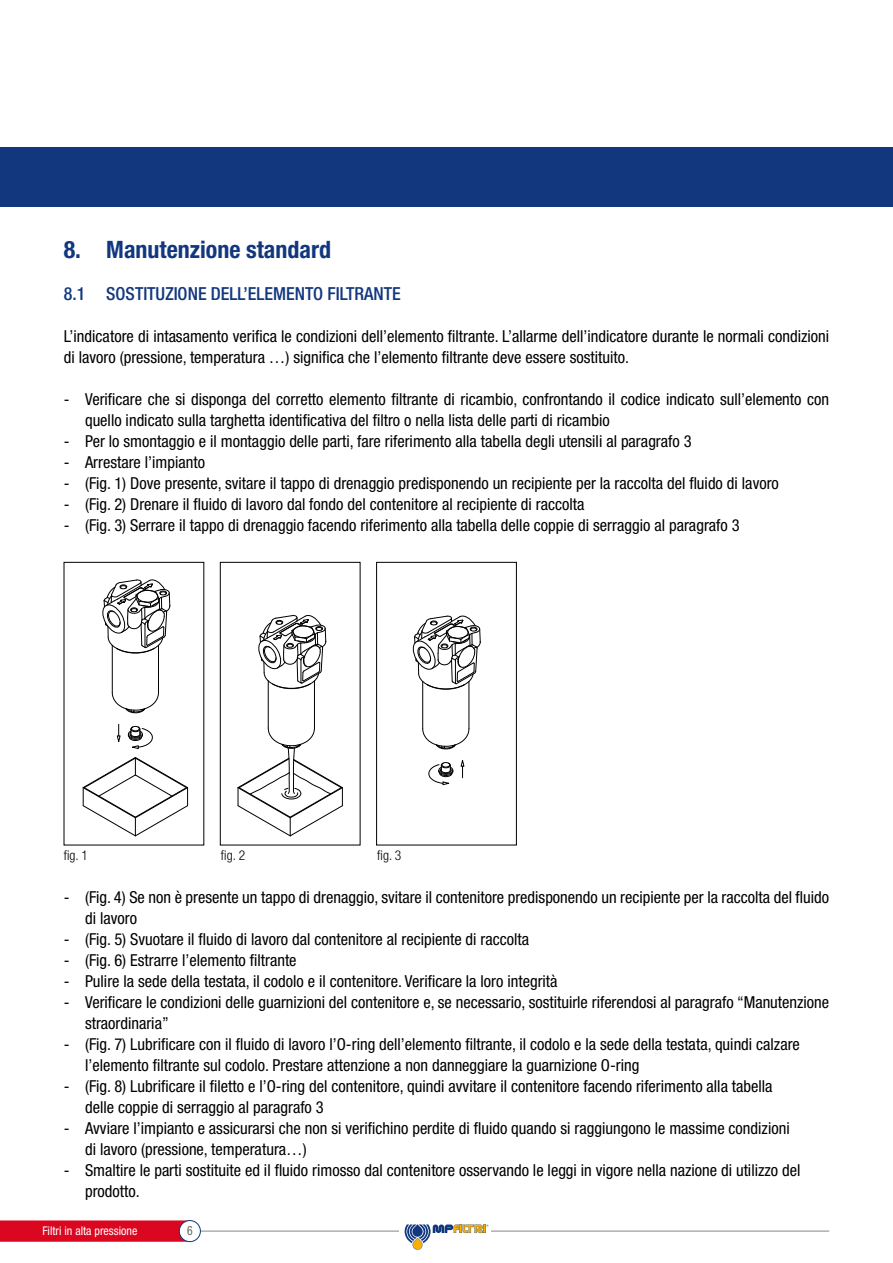
<style>
.page{position:relative;width:893px;height:1263px;background:#fff}
.page>*{position:absolute;margin:0;border:0;box-sizing:border-box;transform-origin:0 0}
.t1{font:700 condensed 24px "Helvetica Neue LT Std";color:#12377f}
.t2{font:500 condensed 18px "Helvetica Neue LT Std";color:#12377f}
.t3{font:condensed 16.5px/21px "Helvetica Neue LT Std";color:#000}
.t4{font:300 condensed 13.5px "Helvetica Neue LT Std";color:#000}
.t5{font:condensed 12.75px "Helvetica Neue LT Std";color:#636362;scale:.92 1}
.t6{font:condensed 12px "Helvetica Neue LT Std";color:#fff}
</style>
<div class="page">
<hr style="left:200px;top:1231px;width:629px;height:1px;background:#878786">
<svg style="left:0;top:1220px;width:195px;height:22px;background:#db0e26"></svg>
<div style="left:179px;top:1220px;width:21px;height:21px;background:#fff;border-radius:50%"></div>
<div style="left:179px;top:1220px;width:21px;height:22px;border:1px solid #12377f;border-radius:50%"></div>
<div style="left:399px;top:1228px;width:92px;height:6px;background:#fff"></div>
<svg style="left:405px;top:1224px;width:83px;height:26px"></svg>
<div style="left:0;top:147px;width:893px;height:59px;background:#12377f"></div>
<div style="left:376px;top:562px;width:141px;height:283px;border:1px solid #000"></div>
<div style="left:220px;top:562px;width:140px;height:283px;border:1px solid #000"></div>
<hr style="left:158px;top:645px;width:1px;height:47px;background:#000">
<hr style="left:112px;top:645px;width:1px;height:47px;background:#000">
<div style="left:131px;top:726px;width:8px;height:5px;border:1px solid #000;border-radius:50%"></div>
<svg style="left:83px;top:757px;width:105px;height:79px"></svg>
<svg style="left:112px;top:692px;width:47px;height:21px"></svg>
<svg style="left:102px;top:579px;width:69px;height:75px"></svg>
<svg style="left:117px;top:724px;width:3px;height:18px"></svg>
<svg style="left:128px;top:727px;width:25px;height:22px"></svg>
<hr style="left:314px;top:681px;width:1px;height:47px;background:#000">
<hr style="left:268px;top:681px;width:1px;height:47px;background:#000">
<svg style="left:238px;top:728px;width:105px;height:108px"></svg>
<svg style="left:258px;top:615px;width:68px;height:75px"></svg>
<hr style="left:469px;top:681px;width:1px;height:48px;background:#000">
<hr style="left:422px;top:681px;width:1px;height:48px;background:#000">
<div style="left:442px;top:762px;width:8px;height:5px;border:1px solid #000;border-radius:50%"></div>
<svg style="left:422px;top:728px;width:47px;height:22px"></svg>
<svg style="left:412px;top:615px;width:69px;height:76px"></svg>
<svg style="left:461px;top:760px;width:3px;height:18px"></svg>
<svg style="left:428px;top:763px;width:26px;height:22px"></svg>
<h1 class="t1" style="left:64px;top:235px;width:269px">8. Manutenzione standard</h1>
<p class="t2" style="left:64px;top:283px;width:338px">8.1 SOSTITUZIONE DELL’ELEMENTO FILTRANTE</p>
<p class="t3" style="left:64px;top:326px;width:767px">L’indicatore di intasamento verifica le condizioni dell’elemento filtrante. L’allarme dell’indicatore durante le normali condizioni di lavoro (pressione, temperatura …) significa che l’elemento filtrante deve essere sostituito.</p>
<p class="t3" style="left:85px;top:389px;width:746px;text-indent:-21px">- Verificare che si disponga del corretto elemento filtrante di ricambio, confrontando il codice indicato sull’elemento con quello indicato sulla targhetta identificativa del filtro o nella lista delle parti di ricambio</p>
<p class="t3" style="left:64px;top:431px;width:629px">- Per lo smontaggio e il montaggio delle parti, fare riferimento alla tabella degli utensili al paragrafo 3</p>
<p class="t3" style="left:64px;top:452px;width:143px">- Arrestare l’impianto</p>
<p class="t3" style="left:64px;top:473px;width:717px">- (Fig. 1) Dove presente, svitare il tappo di drenaggio predisponendo un recipiente per la raccolta del fluido di lavoro</p>
<p class="t3" style="left:64px;top:494px;width:522px">- (Fig. 2) Drenare il fluido di lavoro dal fondo del contenitore al recipiente di raccolta</p>
<p class="t3" style="left:64px;top:515px;width:677px">- (Fig. 3) Serrare il tappo di drenaggio facendo riferimento alla tabella delle coppie di serraggio al paragrafo 3</p>
<p class="t4" style="left:64px;top:847px;width:26px">fig. 1</p>
<p class="t4" style="left:221px;top:847px;width:26px">fig. 2</p>
<p class="t4" style="left:377px;top:847px;width:26px">fig. 3</p>
<p class="t3" style="left:85px;top:886px;width:746px;text-indent:-21px">- (Fig. 4) Se non è presente un tappo di drenaggio, svitare il contenitore predisponendo un recipiente per la raccolta del fluido di lavoro</p>
<p class="t3" style="left:64px;top:928px;width:467px">- (Fig. 5) Svuotare il fluido di lavoro dal contenitore al recipiente di raccolta</p>
<p class="t3" style="left:64px;top:949px;width:234px">- (Fig. 6) Estrarre l’elemento filtrante</p>
<p class="t3" style="left:64px;top:970px;width:495px">- Pulire la sede della testata, il codolo e il contenitore. Verificare la loro integrità</p>
<p class="t3" style="left:85px;top:991px;width:746px;text-indent:-21px">- Verificare le condizioni delle guarnizioni del contenitore e, se necessario, sostituirle riferendosi al paragrafo “Manutenzione straordinaria”</p>
<p class="t3" style="left:85px;top:1033px;width:716px;text-indent:-21px">- (Fig. 7) Lubrificare con il fluido di lavoro l’O-ring dell’elemento filtrante, il codolo e la sede della testata, quindi calzare l’elemento filtrante sul codolo. Prestare attenzione a non danneggiare la guarnizione O-ring</p>
<p class="t3" style="left:85px;top:1075px;width:689px;text-indent:-21px">- (Fig. 8) Lubrificare il filetto e l’O-ring del contenitore, quindi avvitare il contenitore facendo riferimento alla tabella delle coppie di serraggio al paragrafo 3</p>
<p class="t3" style="left:85px;top:1117px;width:706px;text-indent:-21px">- Avviare l’impianto e assicurarsi che non si verifichino perdite di fluido quando si raggiungono le massime condizioni di lavoro (pressione, temperatura…)</p>
<p class="t3" style="left:85px;top:1159px;width:717px;text-indent:-21px">- Smaltire le parti sostituite ed il fluido rimosso dal contenitore osservando le leggi in vigore nella nazione di utilizzo del prodotto.</p>
<p class="t6" style="left:43px;top:1223px;width:96px">Filtri in alta pressione</p>
<p class="t5" style="left:187px;top:1223px;width:8px">6</p>
</div>
